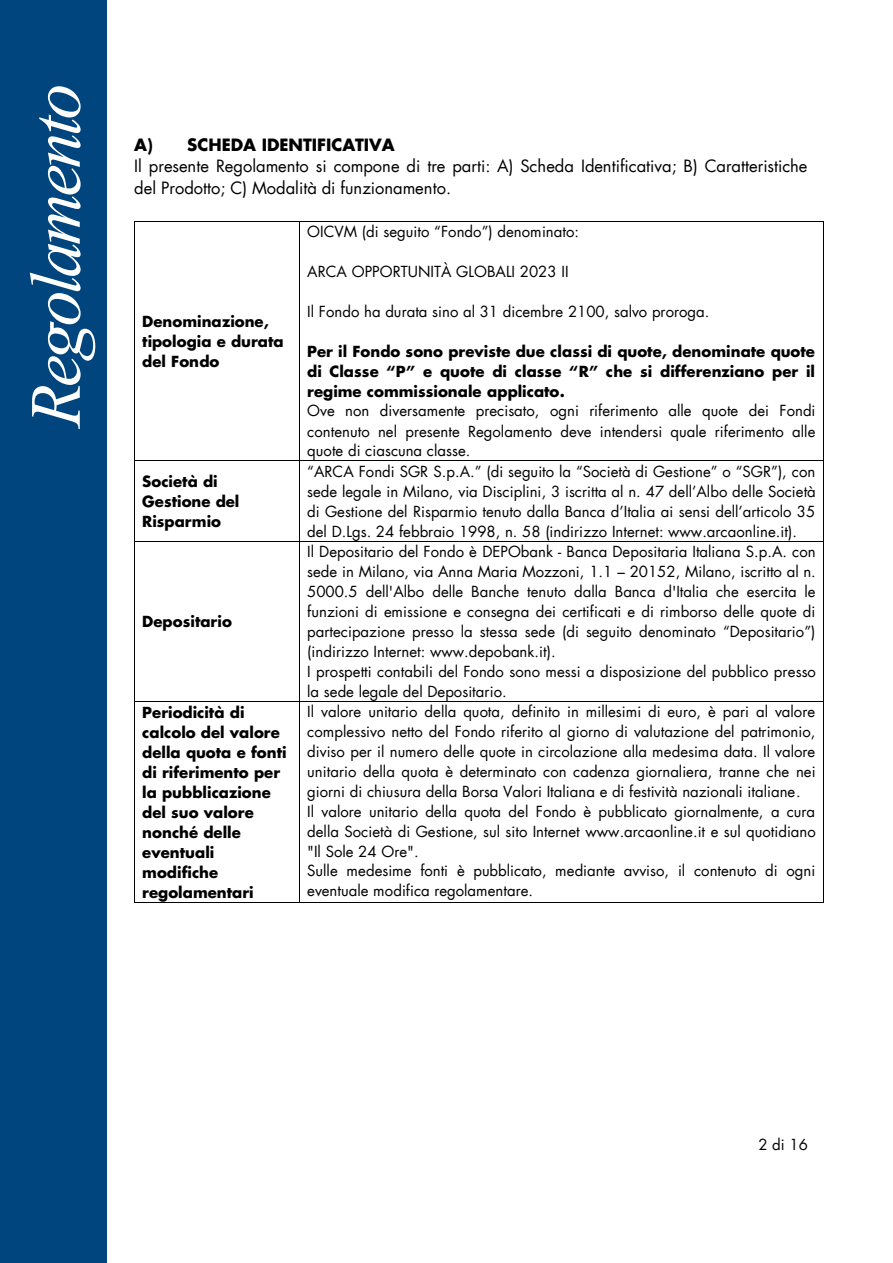
<style>
.page{position:relative;width:893px;height:1263px;background:#fff}
.page>*{position:absolute;margin:0;border:0;box-sizing:border-box;transform-origin:0 0}
.t1{font:italic 72px "Times New Roman";letter-spacing:-.05em;color:#fff}
.t2{font:16.5px/21.9px "Futura LT";color:#000}
.t3{font:700 16.5px "Futura LT";color:#000}
.t4{font:15px/20px "Futura LT";color:#000;text-align:justify}
.t5{font:700 15px/20px "Futura LT";color:#000}
</style>
<div class="page">
<hr style="left:135px;top:221px;width:164px;height:1px;background:#000">
<hr style="left:299px;top:221px;width:525px;height:1px;background:#000">
<hr style="left:134px;top:222px;width:1px;height:239px;background:#000">
<hr style="left:299px;top:222px;width:1px;height:239px;background:#000">
<hr style="left:824px;top:222px;width:1px;height:239px;background:#000">
<hr style="left:135px;top:461px;width:164px;height:1px;background:#000">
<hr style="left:299px;top:461px;width:525px;height:1px;background:#000">
<hr style="left:134px;top:461px;width:1px;height:80px;background:#000">
<hr style="left:299px;top:461px;width:1px;height:80px;background:#000">
<hr style="left:824px;top:461px;width:1px;height:80px;background:#000">
<hr style="left:135px;top:541px;width:164px;height:1px;background:#000">
<hr style="left:299px;top:541px;width:525px;height:1px;background:#000">
<hr style="left:134px;top:542px;width:1px;height:159px;background:#000">
<hr style="left:299px;top:542px;width:1px;height:159px;background:#000">
<hr style="left:824px;top:542px;width:1px;height:159px;background:#000">
<hr style="left:135px;top:701px;width:164px;height:1px;background:#000">
<hr style="left:299px;top:701px;width:525px;height:1px;background:#000">
<hr style="left:134px;top:702px;width:1px;height:200px;background:#000">
<hr style="left:135px;top:902px;width:164px;height:1px;background:#000">
<hr style="left:299px;top:702px;width:1px;height:200px;background:#000">
<hr style="left:299px;top:902px;width:525px;height:1px;background:#000">
<hr style="left:824px;top:702px;width:1px;height:200px;background:#000">
<div style="left:0;top:0;width:106px;height:1263px;background:#00457d"></div>
<h1 class="t1" style="left:6px;top:428px;width:345px;rotate:-90deg">Regolamento</h1>
<p class="t3" style="left:134px;top:134px;width:262px">A) SCHEDA IDENTIFICATIVA</p>
<p class="t2" style="left:134px;top:155px;width:675px">Il presente Regolamento si compone di tre parti: A) Scheda Identificativa; B) Caratteristiche del Prodotto; C) Modalità di funzionamento.</p>
<p class="t5" style="left:142px;top:311px;width:143px">Denominazione, tipologia e durata del Fondo</p>
<p class="t4" style="left:307px;top:222px;width:273px">OICVM (di seguito “Fondo”) denominato:</p>
<p class="t4" style="left:307px;top:262px;width:263px">ARCA OPPORTUNITÀ GLOBALI 2023 II</p>
<p class="t4" style="left:307px;top:301px;width:404px">Il Fondo ha durata sino al 31 dicembre 2100, salvo proroga.</p>
<p class="t5" style="left:307px;top:341px;width:509px;text-align:justify">Per il Fondo sono previste due classi di quote, denominate quote di Classe “P” e quote di classe “R” che si differenziano per il regime commissionale applicato.</p>
<p class="t4" style="left:307px;top:401px;width:510px">Ove non diversamente precisato, ogni riferimento alle quote dei Fondi contenuto nel presente Regolamento deve intendersi quale riferimento alle quote di ciascuna classe.</p>
<p class="t5" style="left:142px;top:471px;width:99px">Società di<br>Gestione del<br>Risparmio</p>
<p class="t4" style="left:307px;top:462px;width:510px">“ARCA Fondi SGR S.p.A.” (di seguito la “Società di Gestione” o “SGR”), con sede legale in Milano, via Disciplini, 3 iscritta al n. 47 dell’Albo delle Società di Gestione del Risparmio tenuto dalla Banca d’Italia ai sensi dell’articolo 35 del D.Lgs. 24 febbraio 1998, n. 58 (indirizzo Internet: www.arcaonline.it).</p>
<p class="t5" style="left:142px;top:611px;width:91px">Depositario</p>
<p class="t4" style="left:307px;top:542px;width:510px;text-align:left">Il Depositario del Fondo è DEPObank - Banca Depositaria Italiana S.p.A. con sede in Milano, via Anna Maria Mozzoni, 1.1 – 20152, Milano, iscritto al n.<br>5000.5 dell'Albo delle Banche tenuto dalla Banca d'Italia che esercita le funzioni di emissione e consegna dei certificati e di rimborso delle quote di partecipazione presso la stessa sede (di seguito denominato “Depositario”) (indirizzo Internet: www.depobank.it).<br>I prospetti contabili del Fondo sono messi a disposizione del pubblico presso la sede legale del Depositario.</p>
<p class="t5" style="left:142px;top:702px;width:146px">Periodicità di calcolo del valore della quota e fonti di riferimento per la pubblicazione del suo valore nonché delle eventuali modifiche regolamentari</p>
<p class="t4" style="left:307px;top:702px;width:510px;text-align:left">Il valore unitario della quota, definito in millesimi di euro, è pari al valore complessivo netto del Fondo riferito al giorno di valutazione del patrimonio, diviso per il numero delle quote in circolazione alla medesima data. Il valore unitario della quota è determinato con cadenza giornaliera, tranne che nei giorni di chiusura della Borsa Valori Italiana e di festività nazionali italiane.<br>Il valore unitario della quota del Fondo è pubblicato giornalmente, a cura della Società di Gestione, sul sito Internet www.arcaonline.it e sul quotidiano "Il Sole 24 Ore".<br>Sulle medesime fonti è pubblicato, mediante avviso, il contenuto di ogni eventuale modifica regolamentare.</p>
<p class="t4" style="left:758px;top:1135px;width:51px">2 di 16</p>
</div>
